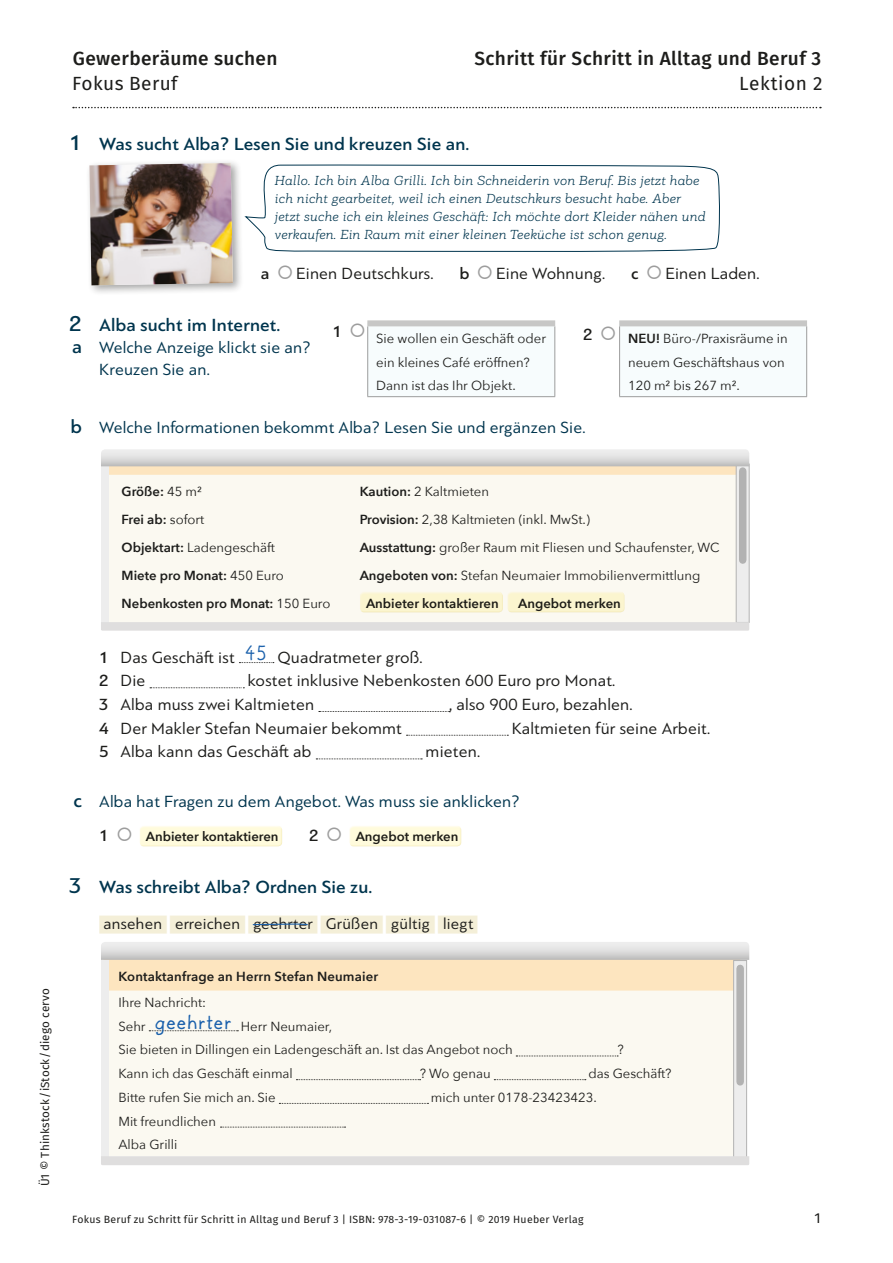
<style>
.page{position:relative;width:893px;height:1263px;background:#fff}
.page>*{position:absolute;margin:0;border:0;box-sizing:border-box;transform-origin:0 0}
.t1{font:500 19.05px "Susp Sans";letter-spacing:.02em;color:#1d1d1b}
.t2{font:19.05px "Susp Sans";letter-spacing:.02em;color:#1d1d1b}
.t3{font:500 18.45px "PF Bague Sans Pro";letter-spacing:.01em;color:#00354e}
.t4{font:16.95px/23.7px "PF Bague Sans Pro";letter-spacing:.01em;color:#1d1d1b}
.t5{font:16.95px/22.2px "PF Bague Sans Pro";letter-spacing:.01em;color:#00354e}
.t6{font:500 16.95px "PF Bague Sans Pro";color:#1d1d1b}
.t7{font:16.2px "PF Bague Sans Pro";letter-spacing:.015em;color:#1d1d1b}
.t8{font:14.4px "Susp Sans";color:#1d1d1b}
.t9{font:italic 300 13.8px/18px "PF Bague Slab Pro";letter-spacing:.01em;color:#00354e}
.t10{font:13.2px/23.7px "Avenir Next";color:#1d1d1b}
.t11{font:600 13.2px/27.9px "Avenir Next";color:#1d1d1b}
.t12{font:11.7px "Susp Sans";letter-spacing:.01em;color:#1d1d1b}
.t13{font:10.5px "Susp Sans";letter-spacing:.025em;color:#1d1d1b}
.s1{font-size:22.5px}
.s2{font-weight:500}
.s3{color:#9d9d9d}
.s4{font-weight:500;font-size:19.5px}
.s5{font-family:"Schritt Fuer Schritt Icon One";font-weight:400;font-size:19.5px;color:#9d9d9d}
.s6{font-weight:600}
.s7{font-weight:400}
.s8{font-family:"Willy";font-size:19.5px;color:#1b61ac}
.s9{font-family:"PF Bague Sans Pro";font-weight:500;font-size:16.95px}
</style>
<div class="page">
<svg style="left:73px;top:107px;width:748px;height:1px"></svg>
<svg style="left:239px;top:662px;width:35px;height:1px"></svg>
<svg style="left:150px;top:687px;width:94px;height:1px"></svg>
<svg style="left:319px;top:711px;width:131px;height:1px"></svg>
<svg style="left:406px;top:735px;width:102px;height:1px"></svg>
<svg style="left:316px;top:758px;width:106px;height:1px"></svg>
<div style="left:104px;top:469px;width:635px;height:156px;background:#fbf9f1"></div>
<div style="left:104px;top:463px;width:635px;height:12px;background:#fde5bf"></div>
<div style="left:99px;top:915px;width:378px;height:18px;background:#f4efd8"></div>
<div style="left:104px;top:960px;width:636px;height:27px;background:#fde5bf"></div>
<div style="left:104px;top:987px;width:636px;height:169px;background:#fbf9f1"></div>
<div style="left:104px;top:984px;width:636px;height:6px;background:#fde5bf"></div>
<svg style="left:149px;top:1030px;width:89px;height:1px"></svg>
<svg style="left:516px;top:1055px;width:102px;height:1px"></svg>
<svg style="left:296px;top:1079px;width:125px;height:1px"></svg>
<svg style="left:494px;top:1079px;width:92px;height:1px"></svg>
<svg style="left:279px;top:1103px;width:149px;height:1px"></svg>
<svg style="left:220px;top:1127px;width:126px;height:1px"></svg>
<div style="left:138px;top:826px;width:146px;height:21px;background:#f1ebcd;opacity:.9"></div>
<div style="left:348px;top:826px;width:114px;height:21px;background:#f1ebcd;opacity:.9"></div>
<div style="left:85px;top:159px;width:159px;height:137px;background:#1d1d1b;opacity:.4"></div>
<img style="left:89px;top:163px;width:144px;height:122px">
<svg style="left:245px;top:165px;width:475px;height:87px"></svg>
<div style="left:101px;top:960px;width:8px;height:199px;background:#ededed"></div>
<div style="left:368px;top:323px;width:187px;height:74px;background:#f7fcfd"></div>
<hr style="left:367px;top:326px;width:1px;height:70px;background:#9d9d9d">
<hr style="left:554px;top:326px;width:1px;height:70px;background:#9d9d9d">
<hr style="left:367px;top:396px;width:188px;height:1px;background:#9d9d9d">
<div style="left:367px;top:320px;width:188px;height:6px;background:#c7c7c6"></div>
<div style="left:620px;top:323px;width:187px;height:74px;background:#f7fcfd"></div>
<div style="left:619px;top:320px;width:188px;height:6px;background:#c7c7c6"></div>
<hr style="left:619px;top:326px;width:1px;height:70px;background:#9d9d9d">
<hr style="left:806px;top:326px;width:1px;height:70px;background:#9d9d9d">
<hr style="left:619px;top:396px;width:188px;height:1px;background:#9d9d9d">
<div style="left:733px;top:960px;width:14px;height:199px;background:#ededed;border:1px solid #b2b2b2"></div>
<div style="left:736px;top:968px;width:8px;height:114px;background:#b2b2b2"></div>
<svg style="left:736px;top:466px;width:13px;height:156px"></svg>
<div style="left:739px;top:471px;width:7px;height:89px;background:#b2b2b2"></div>
<div style="left:358px;top:592px;width:146px;height:21px;background:#fbf5cf"></div>
<div style="left:506px;top:590px;width:120px;height:21px;background:#fbf8ed"></div>
<div style="left:506px;top:592px;width:120px;height:21px;background:#fbf5cf"></div>
<div style="left:101px;top:463px;width:8px;height:167px;background:#ededed"></div>
<svg style="left:101px;top:449px;width:648px;height:17px;background:#dcdcdc"></svg>
<svg style="left:101px;top:622px;width:648px;height:9px;background:#e0dfdf"></svg>
<svg style="left:101px;top:942px;width:648px;height:18px;background:#dadada"></svg>
<div style="left:101px;top:1156px;width:648px;height:9px;background:#dfdede"></div>
<svg style="left:245px;top:915px;width:63px;height:19px"></svg>
<h1 class="t1" style="left:474px;top:43px;width:348px">Schritt für Schritt in Alltag und Beruf 3</h1>
<h1 class="t1" style="left:73px;top:43px;width:206px">Gewerberäume suchen</h1>
<h1 class="t2" style="left:72px;top:68px;width:107px">Fokus Beruf</h1>
<h1 class="t2" style="left:739px;top:69px;width:85px">Lektion 2</h1>
<h2 class="t3" style="left:69px;top:133px;width:402px"><span class="s1">1</span> Was sucht Alba? Lesen Sie und kreuzen Sie an.</h2>
<p class="t9" style="left:275px;top:172px;width:432px">Hallo. Ich bin Alba Grilli. Ich bin Schneiderin von Beruf. Bis jetzt habe ich nicht gearbeitet, weil ich einen Deutschkurs besucht habe. Aber jetzt suche ich ein kleines Geschäft: Ich möchte dort Kleider nähen und verkaufen. Ein Raum mit einer kleinen Teeküche ist schon genug.</p>
<p class="t4" style="left:261px;top:261px;width:174px"><span class="s2">a</span> <span class="s3">⚪</span> Einen Deutschkurs.</p>
<p class="t4" style="left:460px;top:261px;width:147px"><span class="s2">b</span> <span class="s3">⚪</span> Eine Wohnung.</p>
<p class="t4" style="left:631px;top:261px;width:130px"><span class="s2">c</span> <span class="s3">⚪</span> Einen Laden.</p>
<h2 class="t3" style="left:69px;top:313px;width:213px"><span class="s1">2</span> Alba sucht im Internet.</h2>
<p class="t5" style="left:99px;top:336px;width:213px;text-indent:-27px"><span class="s4">a</span> Welche Anzeige klickt sie an?<br>Kreuzen Sie an.</p>
<p class="t6" style="left:333px;top:321px;width:33px">1 <span class="s5">⚪</span></p>
<p class="t6" style="left:583px;top:324px;width:33px">2 <span class="s5">⚪</span></p>
<p class="t10" style="left:376px;top:326px;width:171px">Sie wollen ein Geschäft oder ein kleines Café eröffnen?<br>Dann ist das Ihr Objekt.</p>
<p class="t10" style="left:628px;top:326px;width:161px"><span class="s6">NEU!</span> Büro-/Praxisräume in neuem Geschäftshaus von<br>120 m² bis 267 m².</p>
<p class="t5" style="left:71px;top:416px;width:516px"><span class="s4">b</span> Welche Informationen bekommt Alba? Lesen Sie und ergänzen Sie.</p>
<p class="t12" style="left:36px;top:1186px;width:200px;rotate:-90deg">Ü1 © Thinkstock/iStock/diego cervo</p>
<p class="t11" style="left:122px;top:477px;width:210px">Größe: <span class="s7">45 m²<br></span>Frei ab: <span class="s7">sofort<br></span>Objektart: <span class="s7">Ladengeschäft<br></span>Miete pro Monat: <span class="s7">450 Euro<br></span>Nebenkosten pro Monat: <span class="s7">150 Euro</span></p>
<p class="t10" style="left:360px;top:479px;width:131px"><span class="s6">Kaution:</span> 2 Kaltmieten</p>
<p class="t10" style="left:360px;top:507px;width:232px"><span class="s6">Provision:</span> 2,38 Kaltmieten (inkl. MwSt.)</p>
<p class="t10" style="left:360px;top:535px;width:361px"><span class="s6">Ausstattung:</span> großer Raum mit Fliesen und Schaufenster, WC</p>
<p class="t10" style="left:360px;top:563px;width:342px"><span class="s6">Angeboten von:</span> Stefan Neumaier Immobilienvermittlung</p>
<p class="t11" style="left:366px;top:589px;width:134px">Anbieter kontaktieren</p>
<p class="t11" style="left:518px;top:589px;width:104px">Angebot merken</p>
<p class="t4" style="left:99px;top:645px;width:325px"><span class="s2">1</span> Das Geschäft ist <span class="s8">45</span> Quadratmeter groß.<br><span class="s2">2</span> Die</p>
<p class="t4" style="left:99px;top:669px;width:518px;text-indent:148px">kostet inklusive Nebenkosten 600 Euro pro Monat.<br><span class="s2">3</span> Alba muss zwei Kaltmieten</p>
<p class="t4" style="left:449px;top:693px;width:185px">, also 900 Euro, bezahlen.</p>
<p class="t4" style="left:99px;top:716px;width:304px"><span class="s2">4</span> Der Makler Stefan Neumaier bekommt</p>
<p class="t4" style="left:512px;top:716px;width:200px">Kaltmieten für seine Arbeit.</p>
<p class="t4" style="left:99px;top:740px;width:214px"><span class="s2">5</span> Alba kann das Geschäft ab</p>
<p class="t4" style="left:426px;top:740px;width:56px">mieten.</p>
<p class="t5" style="left:74px;top:790px;width:448px"><span class="s4">c</span> Alba hat Fragen zu dem Angebot. Was muss sie anklicken?</p>
<p class="t11" style="left:99px;top:822px;width:181px"><span class="s9">1</span> <span class="s3">⚪</span> Anbieter kontaktieren</p>
<p class="t11" style="left:309px;top:822px;width:151px"><span class="s9">2</span> <span class="s3">⚪</span> Angebot merken</p>
<h2 class="t3" style="left:69px;top:876px;width:305px"><span class="s1">3</span> Was schreibt Alba? Ordnen Sie zu.</h2>
<p class="t7" style="left:104px;top:914px;width:371px">ansehen erreichen geehrter Grüßen gültig liegt</p>
<p class="t11" style="left:118px;top:962px;width:261px">Kontaktanfrage an Herrn Stefan Neumaier</p>
<p class="t10" style="left:118px;top:990px;width:396px">Ihre Nachricht:<br>Sehr <sup>geehrter</sup> Herr Neumaier,<br>Sie bieten in Dillingen ein Ladengeschäft an. Ist das Angebot noch</p>
<p class="t10" style="left:617px;top:1037px;width:8px">?</p>
<p class="t10" style="left:118px;top:1061px;width:176px">Kann ich das Geschäft einmal</p>
<p class="t10" style="left:420px;top:1061px;width:72px">? Wo genau</p>
<p class="t10" style="left:588px;top:1061px;width:85px">das Geschäft?</p>
<p class="t10" style="left:118px;top:1085px;width:159px">Bitte rufen Sie mich an. Sie</p>
<p class="t10" style="left:431px;top:1085px;width:167px">mich unter 0178-23423423.</p>
<p class="t10" style="left:118px;top:1108px;width:99px">Mit freundlichen<br>Alba Grilli</p>
<p class="t13" style="left:72px;top:1211px;width:513px">Fokus Beruf zu Schritt für Schritt in Alltag und Beruf 3 | ISBN: 978-3-19-031087-6 | © 2019 Hueber Verlag</p>
<p class="t8" style="left:814px;top:1206px;width:8px">1</p>
</div>
